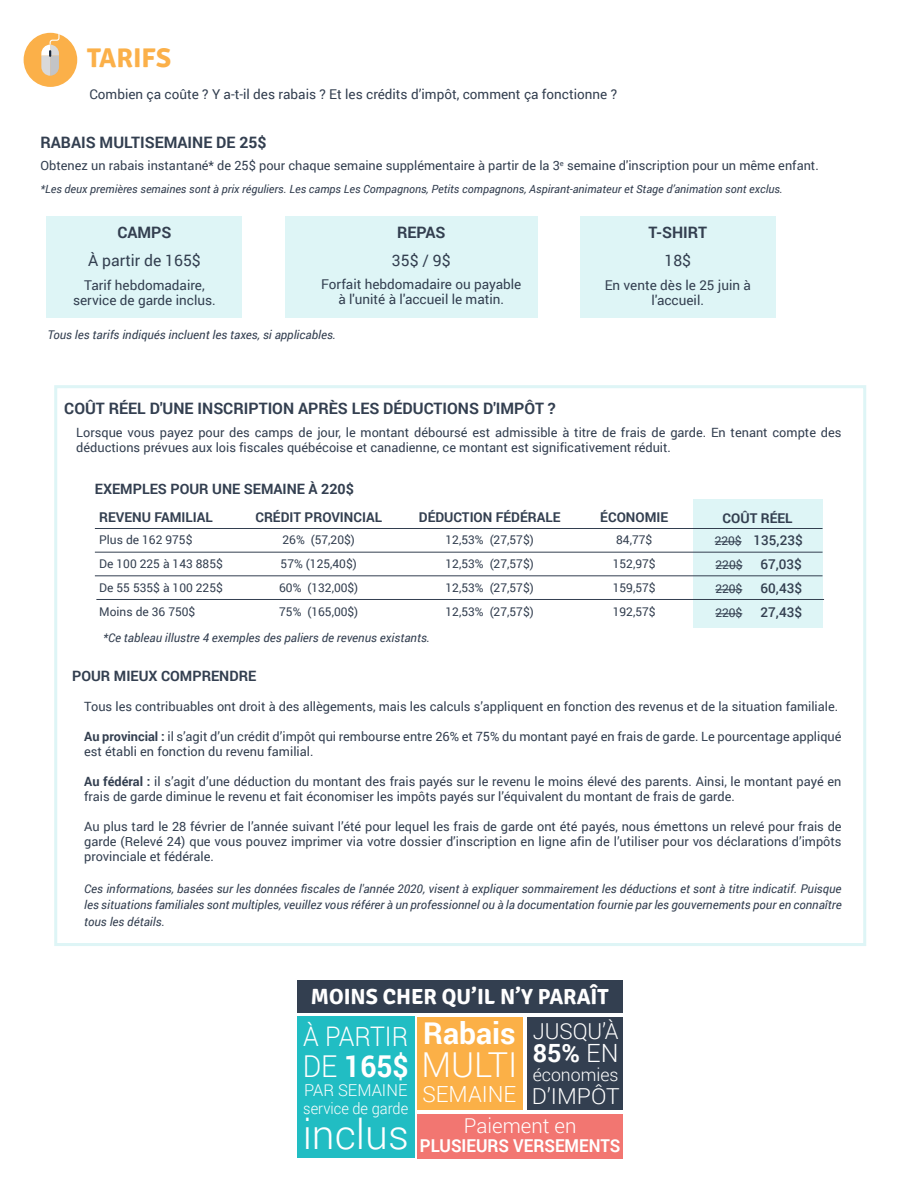
<style>
.page{position:relative;width:918px;height:1188px;background:#fff}
.page>*{position:absolute;margin:0;border:0;box-sizing:border-box;transform-origin:0 0}
.t1{font:300 40.95px "Roboto";color:#fff}
.t2{font:300 34.35px "Roboto";color:#fff}
.t3{font:700 30.15px "Roboto";color:#fff;scale:.93 1}
.t4{font:700 30px "Roboto";color:#fff}
.t5{font:300 27px "Roboto";color:#fff;scale:.93 1}
.t6{font:700 27px "Signika";color:#fbb049}
.t7{font:700 25.2px "Roboto";color:#fff}
.t8{font:300 22.2px "Roboto";color:#fff}
.t9{font:300 22.05px "Roboto";color:#fff}
.t10{font:300 22.05px "Roboto";color:#fff;scale:1.04 1}
.t11{font:700 21.9px "Signika";color:#fff}
.t12{font:300 20.4px "Roboto";color:#fff}
.t13{font:700 17.7px "Roboto";color:#fff;scale:.94 1}
.t14{font:300 17.7px "Roboto";color:#fff}
.t15{font:300 16.35px "Roboto";color:#fff}
.t16{font:700 15.75px "Roboto";color:#333f50}
.t17{font:15.75px "Roboto";color:#333f50}
.t18{font:300 15.75px "Roboto";color:#fff;scale:.93 1}
.t19{font:700 14.25px "Roboto";color:#333f50}
.t20{font:13.5px/15px "Roboto";color:#333f50;text-align:center}
.t21{font:700 13.5px "Roboto";color:#333f50}
.t22{font:500 13.5px "Roboto";color:#333f50}
.t23{font:12.75px/15px "Roboto";color:#333f50}
.t24{font:italic 12px/16.5px "Roboto";color:#333f50;text-align:justify}
.t25{font:12px/24px "Roboto";color:#333f50}
.t26{font:italic 11.25px "Roboto";color:#333f50}
.s1{font-weight:400;font-size:12px}
.s2{font-weight:700}
.s3{font-weight:300}
</style>
<div class="page">
<div style="left:24px;top:33px;width:53px;height:54px;background:#fbb049;border-radius:50%"></div>
<svg style="left:41px;top:32px;width:19px;height:44px"></svg>
<div style="left:47px;top:216px;width:195px;height:101px;background:#def5f6"></div>
<div style="left:285px;top:216px;width:253px;height:101px;background:#def5f6"></div>
<div style="left:580px;top:216px;width:196px;height:101px;background:#def5f6"></div>
<div style="left:527px;top:1017px;width:96px;height:92px;background:#333f50"></div>
<div style="left:418px;top:1017px;width:105px;height:92px;background:#fbb047"></div>
<div style="left:297px;top:1017px;width:117px;height:141px;background:#21bdc3"></div>
<div style="left:297px;top:980px;width:326px;height:33px;background:#333f50"></div>
<div style="left:418px;top:1114px;width:205px;height:44px;background:#f27671"></div>
<div style="left:693px;top:500px;width:130px;height:128px;background:#def5f6"></div>
<svg style="left:715px;top:542px;width:27px;height:1px"></svg>
<svg style="left:716px;top:566px;width:27px;height:1px"></svg>
<svg style="left:715px;top:590px;width:27px;height:1px"></svg>
<svg style="left:715px;top:614px;width:27px;height:1px"></svg>
<hr style="left:95px;top:552px;width:728px;height:1px;background:#333f50">
<hr style="left:95px;top:528px;width:728px;height:1px;background:#333f50">
<hr style="left:95px;top:575px;width:728px;height:1px;background:#333f50">
<hr style="left:96px;top:599px;width:728px;height:1px;background:#333f50">
<h3 class="t6" style="left:87px;top:41px;width:86px">TARIFS</h3>
<p class="t20" style="left:89px;top:86px;width:529px">Combien ça coûte ? Y a-t-il des rabais ? Et les crédits d’impôt, comment ça fonctionne ?</p>
<p class="t16" style="left:40px;top:131px;width:228px">RABAIS MULTISEMAINE DE 25$</p>
<p class="t23" style="left:40px;top:158px;width:780px">Obtenez un rabais instantané* de 25$ pour chaque semaine supplémentaire à partir de la 3<sup>e</sup> semaine d'inscription pour un même enfant.</p>
<p class="t26" style="left:40px;top:181px;width:744px">*Les deux premières semaines sont à prix réguliers. Les camps Les Compagnons, Petits compagnons, Aspirant-animateur et Stage d’animation sont exclus.</p>
<p class="t16" style="left:117px;top:221px;width:56px">CAMPS</p>
<p class="t17" style="left:88px;top:250px;width:114px">À partir de 165$</p>
<p class="t20" style="left:73px;top:277px;width:144px">Tarif hebdomadaire, service de garde inclus.</p>
<p class="t16" style="left:397px;top:221px;width:50px">REPAS</p>
<p class="t17" style="left:392px;top:250px;width:60px">35$ / 9$</p>
<p class="t20" style="left:321px;top:276px;width:202px">Forfait hebdomadaire ou payable à l'unité à l'accueil le matin.</p>
<p class="t24" style="left:47px;top:326px;width:290px">Tous les tarifs indiqués incluent les taxes, si applicables.</p>
<p class="t16" style="left:649px;top:221px;width:60px">T-SHIRT</p>
<p class="t17" style="left:665px;top:250px;width:28px">18$</p>
<p class="t20" style="left:605px;top:277px;width:148px">En vente dès le 25 juin à l'accueil.</p>
<p class="t16" style="left:64px;top:398px;width:493px">COÛT RÉEL D'UNE INSCRIPTION APRÈS LES DÉDUCTIONS D'IMPÔT ?</p>
<p class="t23" style="left:76px;top:424px;width:767px">Lorsque vous payez pour des camps de jour, le montant déboursé est admissible à titre de frais de garde. En tenant compte des déductions prévues aux lois fiscales québécoise et canadienne, ce montant est significativement réduit.</p>
<p class="t19" style="left:95px;top:478px;width:261px">EXEMPLES POUR UNE SEMAINE À 220$</p>
<p class="t21" style="left:99px;top:508px;width:115px">REVENU FAMILIAL</p>
<p class="t21" style="left:255px;top:508px;width:128px">CRÉDIT PROVINCIAL</p>
<p class="t21" style="left:419px;top:508px;width:143px">DÉDUCTION FÉDÉRALE</p>
<p class="t21" style="left:600px;top:508px;width:69px">ÉCONOMIE</p>
<p class="t21" style="left:723px;top:508px;width:71px">COÛT RÉEL</p>
<p class="t25" style="left:99px;top:527px;width:125px">Plus de 162 975$<br>De 100 225 à 143 885$<br>De 55 535$ à 100 225$<br>Moins de 36 750$</p>
<p class="t25" style="left:279px;top:527px;width:81px">26% (57,20$)<br>57% (125,40$)<br>60% (132,00$)<br>75% (165,00$)</p>
<p class="t25" style="left:446px;top:527px;width:90px;text-align:justify">12,53% (27,57$)<br>12,53% (27,57$)<br>12,53% (27,57$)<br>12,53% (27,57$)</p>
<p class="t25" style="left:613px;top:527px;width:44px">84,77$<br>152,97$<br>159,57$<br>192,57$</p>
<p class="t22" style="left:715px;top:531px;width:90px"><span class="s1">220$</span> 135,23$</p>
<p class="t25" style="left:716px;top:552px;width:29px">220$</p>
<p class="t22" style="left:760px;top:555px;width:43px">67,03$</p>
<p class="t25" style="left:715px;top:576px;width:29px">220$</p>
<p class="t22" style="left:761px;top:579px;width:43px">60,43$</p>
<p class="t25" style="left:715px;top:600px;width:29px">220$</p>
<p class="t22" style="left:761px;top:603px;width:43px">27,43$</p>
<p class="t24" style="left:103px;top:629px;width:328px">*Ce tableau illustre 4 exemples des paliers de revenus existants.</p>
<p class="t19" style="left:72px;top:666px;width:186px">POUR MIEUX COMPRENDRE</p>
<p class="t23" style="left:84px;top:699px;width:756px">Tous les contribuables ont droit à des allègements, mais les calculs s’appliquent en fonction des revenus et de la situation familiale.</p>
<p class="t23" style="left:84px;top:729px;width:759px"><span class="s2">Au provincial :</span> il s’agit d’un crédit d’impôt qui rembourse entre 26% et 75% du montant payé en frais de garde. Le pourcentage appliqué est établi en fonction du revenu familial.</p>
<p class="t23" style="left:84px;top:774px;width:759px"><span class="s2">Au fédéral :</span> il s’agit d’une déduction du montant des frais payés sur le revenu le moins élevé des parents. Ainsi, le montant payé en frais de garde diminue le revenu et fait économiser les impôts payés sur l’équivalent du montant de frais de garde.</p>
<p class="t23" style="left:84px;top:819px;width:759px;text-align:justify">Au plus tard le 28 février de l’année suivant l’été pour lequel les frais de garde ont été payés, nous émettons un relevé pour frais de garde (Relevé 24) que vous pouvez imprimer via votre dossier d’inscription en ligne afin de l’utiliser pour vos déclarations d’impôts provinciale et fédérale.</p>
<p class="t24" style="left:84px;top:880px;width:759px">Ces informations, basées sur les données fiscales de l'année 2020, visent à expliquer sommairement les déductions et sont à titre indicatif. Puisque les situations familiales sont multiples, veuillez vous référer à un professionnel ou à la documentation fournie par les gouvernements pour en connaître tous les détails.</p>
<h3 class="t11" style="left:311px;top:984px;width:299px">MOINS CHER QU’IL N’Y PARAÎT</h3>
<h3 class="t5" style="left:303px;top:1017px;width:114px">À PARTIR</h3>
<h3 class="t3" style="left:303px;top:1045px;width:115px"><span class="s3">DE</span> 165$</h3>
<p class="t15" style="left:304px;top:1079px;width:105px">PAR SEMAINE</p>
<p class="t18" style="left:303px;top:1097px;width:114px">service de garde</p>
<h1 class="t1" style="left:303px;top:1106px;width:108px">inclus</h1>
<h3 class="t9" style="left:533px;top:1016px;width:87px">JUSQU’À</h3>
<h3 class="t7" style="left:533px;top:1036px;width:87px">85% <span class="s3">EN</span></h3>
<h3 class="t14" style="left:533px;top:1063px;width:87px">économies</h3>
<h3 class="t10" style="left:532px;top:1081px;width:86px">D’IMPÔT</h3>
<h3 class="t12" style="left:464px;top:1111px;width:114px">Paiement en</h3>
<h3 class="t13" style="left:420px;top:1133px;width:215px">PLUSIEURS VERSEMENTS</h3>
<h3 class="t4" style="left:423px;top:1012px;width:94px">Rabais</h3>
<h2 class="t2" style="left:421px;top:1041px;width:97px">MULTI</h2>
<h3 class="t8" style="left:422px;top:1078px;width:95px">SEMAINE</h3>
</div>
